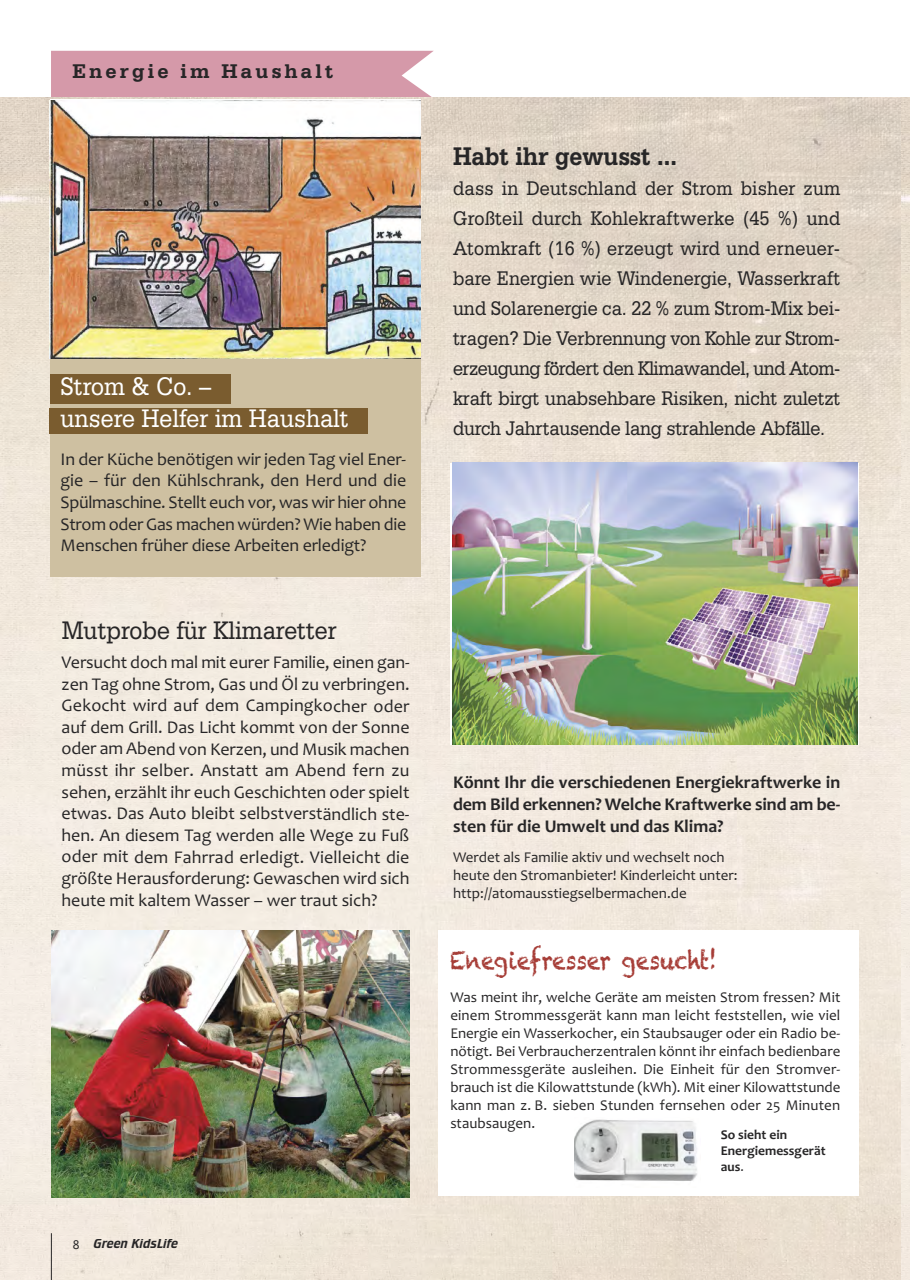
<style>
.page{position:relative;width:910px;height:1280px;background:#fff}
.page>*{position:absolute;margin:0;border:0;box-sizing:border-box;transform-origin:0 0}
.t1{font:27px/31.5px "Serifa BT";color:#fff;scale:.9 1}
.t2{font:27px "Serifa BT";color:#272627;scale:.9 1}
.t3{font:700 27px "Serifa BT";color:#272627;scale:.9 1}
.t4{font:25.2px "Chalkduster";color:#a63c36;scale:.83 1}
.t5{font:21px/30px "Serifa BT";letter-spacing:-.015em;color:#272627;text-align:justify;scale:.9 1}
.t6{font:700 21px "Serifa BT";letter-spacing:.15em;color:#272627}
.t7{font:italic 700 21px "Baskerville";color:#272627;scale:.9 1}
.t8{font:18px/21.6px "Candara";letter-spacing:-.01em;color:#272627;text-align:justify}
.t9{font:700 18px/21.6px "Candara";letter-spacing:-.005em;color:#272627;text-align:justify}
.t10{font:15px/18px "Candara";color:#272627;text-align:justify}
.t11{font:700 13.5px/16.2px "Candara";color:#272627}
.t12{font:italic 13.5px "Crillee Com";color:#272627}
.s1{font-family:"Officina Sans Std";font-style:normal}
.s2{font-weight:400}
</style>
<div class="page">
<div style="left:51px;top:51px;width:383px;height:47px;background:#d599a9"></div>
<img style="left:0;top:98px;width:901px;height:1182px">
<svg style="left:901px;top:98px;width:9px;height:1182px;background:#efe6db"></svg>
<hr style="left:51px;top:1233px;width:1px;height:47px;background:#272627">
<img style="left:51px;top:930px;width:358px;height:268px">
<img style="left:452px;top:463px;width:405px;height:281px">
<div style="left:50px;top:359px;width:370px;height:218px;background:#cec0a1"></div>
<div style="left:50px;top:374px;width:181px;height:30px;background:#7a5c2f"></div>
<div style="left:50px;top:408px;width:318px;height:25px;background:#7a5c2f"></div>
<img style="left:50px;top:101px;width:370px;height:257px">
<div style="left:438px;top:930px;width:421px;height:266px;background:#fff"></div>
<img style="left:574px;top:1119px;width:123px;height:62px">
<p class="t6" style="left:72px;top:59px;width:262px">Energie im Haushalt</p>
<h1 class="t1" style="left:61px;top:370px;width:322px">Strom &amp; Co. –<br>unsere Helfer im Haushalt</h1>
<p class="t8" style="left:61px;top:448px;width:347px">In der Küche benötigen wir jeden Tag viel Ener&shy;gie – für den Kühlschrank, den Herd und die Spülmaschine. Stellt euch vor, was wir hier ohne Strom oder Gas machen würden? Wie haben die Menschen früher diese Arbeiten erledigt?</p>
<h1 class="t2" style="left:62px;top:614px;width:307px">Mutprobe für Klimaretter</h1>
<p class="t8" style="left:61px;top:651px;width:350px">Versucht doch mal mit eurer Familie, einen gan&shy;zen Tag ohne Strom, Gas und Öl zu verbringen.<br>Gekocht wird auf dem Campingkocher oder auf dem Grill. Das Licht kommt von der Sonne oder am Abend von Kerzen, und Musik machen müsst ihr selber. Anstatt am Abend fern zu sehen, erzählt ihr euch Geschichten oder spielt etwas. Das Auto bleibt selbstverständlich ste&shy;hen. An diesem Tag werden alle Wege zu Fuß oder mit dem Fahrrad erledigt. Vielleicht die größte Herausforderung: Gewaschen wird sich heute mit kaltem Wasser – wer traut sich?</p>
<p class="t12" style="left:73px;top:1236px;width:106px"><span class="s1">8</span> Green KidsLife</p>
<h1 class="t3" style="left:453px;top:139px;width:250px">Habt ihr gewusst ...</h1>
<p class="t5" style="left:453px;top:172px;width:432px">dass in Deutschland der Strom bisher zum Großteil durch Kohlekraftwerke (45 %) und Atomkraft (16 %) erzeugt wird und erneuer&shy;bare Energien wie Windenergie, Wasserkraft und Solarenergie ca. 22 % zum Strom-Mix bei&shy;tragen? Die Verbrennung von Kohle zur Strom&shy;erzeugung fordert den Klimawandel, und Atom-</p>
<p class="t7" style="left:559px;top:355px;width:11px">̈</p>
<p class="t5" style="left:453px;top:382px;width:432px">kraft birgt unabsehbare Risiken, nicht zuletzt durch Jahrtausende lang strahlende Abfalle.</p>
<p class="t7" style="left:801px;top:415px;width:11px">̈</p>
<p class="t9" style="left:453px;top:771px;width:389px">Könnt Ihr die verschiedenen Energiekraftwerke in dem Bild erkennen? Welche Kraftwerke sind am be&shy;sten für die Umwelt und das Klima?</p>
<p class="t10" style="left:453px;top:847px;width:286px;text-align:left">Werdet als Familie aktiv und wechselt noch heute den Stromanbieter! Kinderleicht unter: http://atomausstiegselbermachen.de</p>
<h2 class="t4" style="left:450px;top:946px;width:323px">Enegiefresser gesucht!</h2>
<p class="t10" style="left:450px;top:987px;width:392px">Was meint ihr, welche Geräte am meisten Strom fressen? Mit einem Strommessgerät kann man leicht feststellen, wie viel Energie ein Wasserkocher, ein Staubsauger oder ein Radio be&shy;nötigt. Bei Verbraucherzentralen könnt ihr einfach bedienbare Strommessgeräte ausleihen. Die Einheit für den Stromver&shy;brauch ist die Kilowattstunde (kWh). Mit einer Kilowattstunde kann man z. B. sieben Stunden fernsehen oder 25 Minuten staubsaugen.</p>
<p class="t11" style="left:721px;top:1126px;width:106px">So sieht ein<br>Energiemessgerät aus<span class="s2">.</span></p>
</div>
